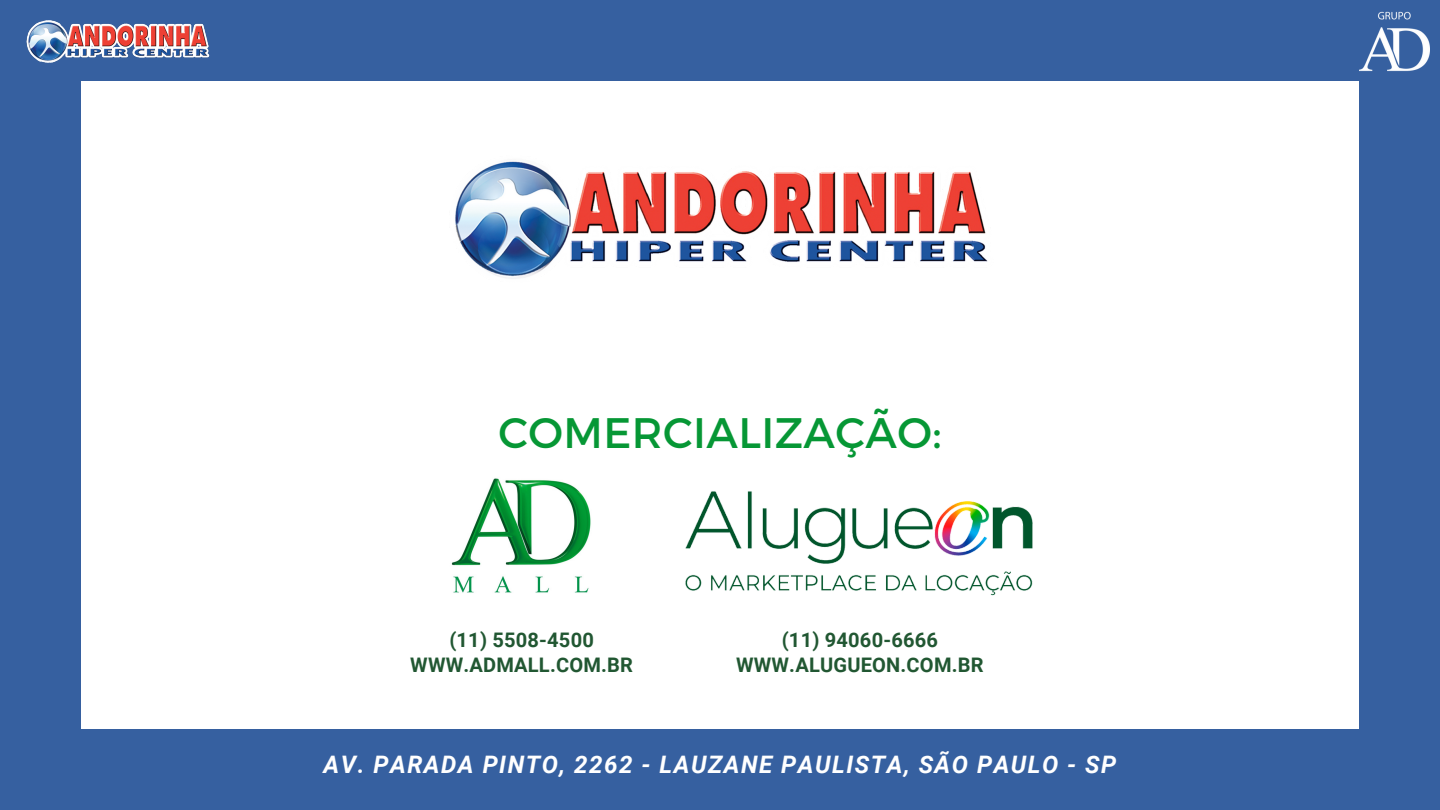
<style>
.page{position:relative;width:1440px;height:810px;background:#3660a0}
.page>*{position:absolute;margin:0;border:0;box-sizing:border-box;transform-origin:0 0}
.t1{font:42.6px "Montserrat";letter-spacing:.01em;color:#069735}
.t2{font:italic 700 24.1px "Roboto";letter-spacing:.06em;color:#fff}
.t3{font:700 20.1px "Roboto";letter-spacing:.01em;color:#215732}
</style>
<div class="page">
<div style="left:81px;top:81px;width:1278px;height:648px;background:#fff"></div>
<img style="left:1359px;top:11px;width:71px;height:60px">
<img style="left:26px;top:20px;width:184px;height:43px">
<img style="left:455px;top:161px;width:533px;height:118px">
<img style="left:685px;top:491px;width:348px;height:105px">
<img style="left:451px;top:478px;width:140px;height:115px">
<p class="t1" style="left:498px;top:405px;width:445px">COMERCIALIZAÇÃO:</p>
<p class="t3" style="left:449px;top:628px;width:146px">(11) 5508-4500</p>
<p class="t3" style="left:410px;top:653px;width:224px">WWW.ADMALL.COM.BR</p>
<p class="t3" style="left:782px;top:628px;width:158px">(11) 94060-6666</p>
<p class="t3" style="left:736px;top:653px;width:249px">WWW.ALUGUEON.COM.BR</p>
<p class="t2" style="left:324px;top:751px;width:794px">AV. PARADA PINTO, 2262 - LAUZANE PAULISTA, SÃO PAULO - SP</p>
</div>
